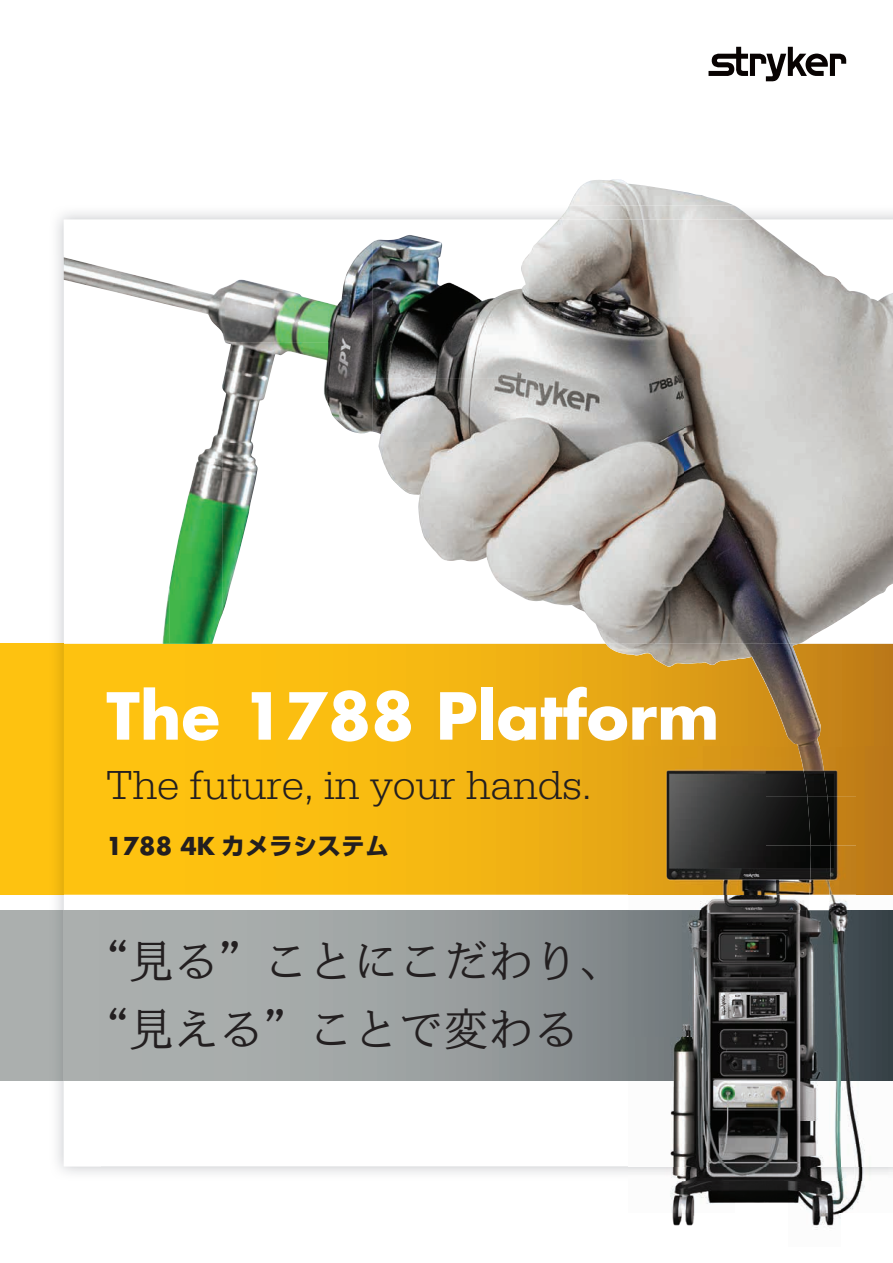
<style>
.page{position:relative;width:893px;height:1263px;background:#fff}
.page>*{position:absolute;margin:0;border:0;box-sizing:border-box;transform-origin:0 0}
.t1{font:700 63px "Futura For Stryker";color:#fff}
.t2{font:45px/67.5px "Ro NOW Std MM";color:#231f20}
.t3{font:300 42px "URW Egyptienne TOT";color:#231f20}
.t4{font:700 24px "UD Shin Go Pro";color:#231f20}
.s1{font-family:"Futura For Stryker"}
</style>
<div class="page">
<img style="left:50px;top:256px;width:14px;height:824px">
<svg style="left:708px;top:47px;width:138px;height:34px"></svg>
<div style="left:0;top:644px;width:50px;height:251px;background:#fec210"></div>
<svg style="left:64px;top:644px;width:829px;height:251px;background:#f4b712"></svg>
<div style="left:0;top:910px;width:50px;height:170px;background:#abafae"></div>
<div style="left:64px;top:910px;width:564px;height:170px;background:linear-gradient(to right,#b3b7b5,#888e90)"></div>
<img style="left:64px;top:257px;width:264px;height:85px">
<img style="left:328px;top:242px;width:45px;height:192px">
<img style="left:222px;top:342px;width:106px;height:101px">
<img style="left:169px;top:409px;width:54px;height:235px">
<img style="left:222px;top:443px;width:36px;height:171px">
<img style="left:162px;top:586px;width:8px;height:58px">
<img style="left:569px;top:179px;width:165px;height:27px">
<img style="left:559px;top:206px;width:194px;height:14px">
<img style="left:606px;top:644px;width:214px;height:103px">
<img style="left:373px;top:235px;width:156px;height:303px">
<img style="left:529px;top:220px;width:312px;height:318px">
<img style="left:841px;top:283px;width:52px;height:336px">
<img style="left:424px;top:538px;width:417px;height:53px">
<img style="left:511px;top:591px;width:330px;height:53px">
<img style="left:628px;top:910px;width:265px;height:320px">
<img style="left:829px;top:845px;width:64px;height:65px">
<img style="left:827px;top:747px;width:66px;height:49px">
<img style="left:830px;top:796px;width:63px;height:49px">
<img style="left:700px;top:895px;width:129px;height:15px">
<img style="left:628px;top:747px;width:170px;height:49px">
<img style="left:628px;top:796px;width:181px;height:99px">
<img style="left:798px;top:747px;width:29px;height:49px">
<img style="left:807px;top:796px;width:23px;height:49px">
<img style="left:809px;top:845px;width:22px;height:50px">
<svg style="left:809px;top:910px;width:20px;height:1px"></svg>
<h1 class="t1" style="left:106px;top:674px;width:615px">The 1788 Platform</h1>
<p class="t3" style="left:106px;top:761px;width:487px">The future, in your hands.</p>
<p class="t4" style="left:106px;top:826px;width:284px"><span class="s1">1788 4K</span> カメラシステム</p>
<p class="t2" style="left:84px;top:928px;width:541px">“見る”ことにこだわり、“見える”ことで変わる</p>
</div>
